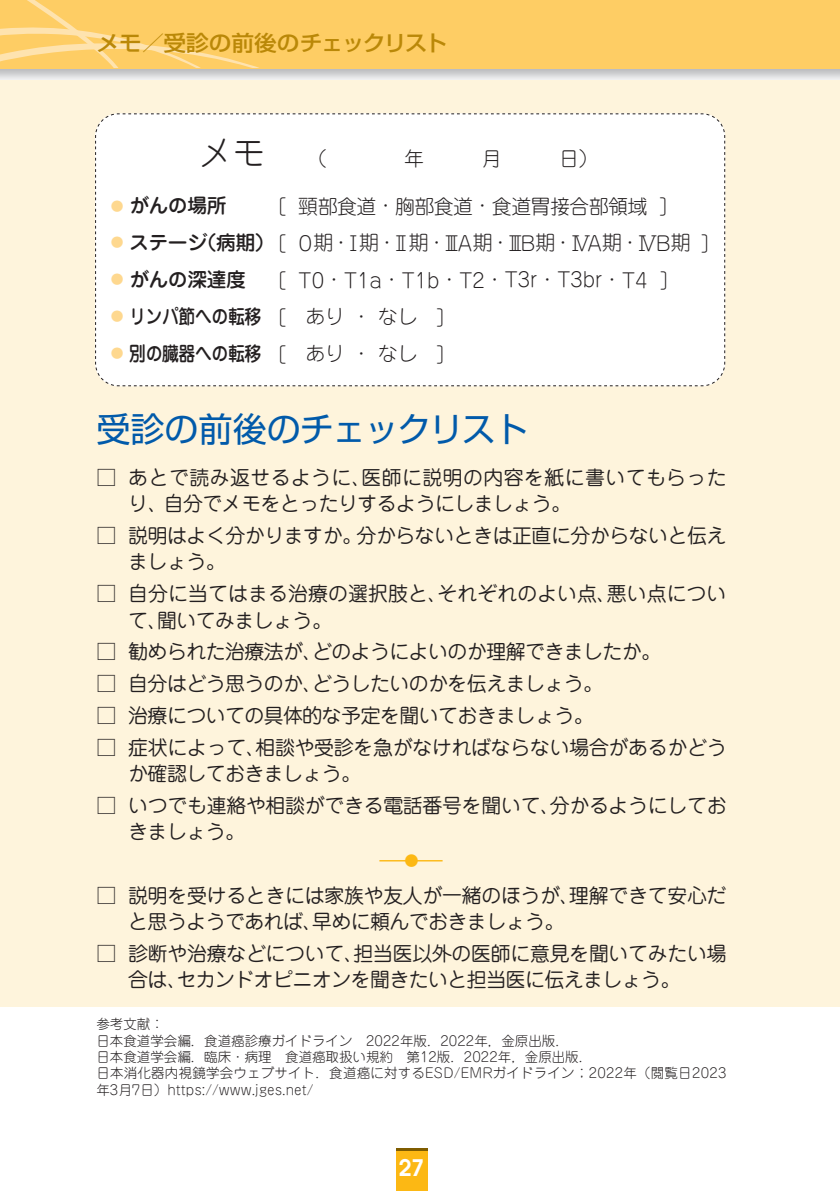
<style>
.page{position:relative;width:840px;height:1191px;background:#fff}
.page>*{position:absolute;margin:0;border:0;box-sizing:border-box;transform-origin:0 0}
.t1{font:34px "Shin Go Pro";letter-spacing:-.035em;color:#015aaa}
.t2{font:600 22.6px "Avant Garde";color:#fff}
.t3{font:500 21.6px "Shin Go Pro";color:#ba8808;scale:1.05 1}
.t4{font:19.8px/26.2px "Jun 201 Pro";letter-spacing:-.02em;color:#231f20}
.t5{font:300 19.8px "Jun 101 Pro";letter-spacing:-.025em;color:#231f20}
.t6{font:19.8px/26.2px "Jun 201 Pro";letter-spacing:.02em;color:#231f20}
.t7{font:19.8px/26.2px "Jun 201 Pro";letter-spacing:.005em;color:#231f20}
.t8{font:300 19.8px "Jun 101 Pro";letter-spacing:-.1em;color:#231f20}
.t9{font:500 19.8px "Jun 34 Pro";letter-spacing:-.025em;color:#231f20}
.t10{font:14.2px "Jun 201 Pro";color:#fcb814}
.t11{font:300 13.4px/16.4px "Jun 101 Pro";color:#231f20}
.s1{font-size:12.8px;color:#fed88f}
.s2{font-family:"Jun 34 Pro";font-weight:500;font-size:12.8px;color:#fed88f}
.s3{font-family:"Jun 34 Pro";font-weight:500}
</style>
<div class="page">
<div style="left:0;top:11px;width:839px;height:995px;background:#fef4dc"></div>
<img style="left:0;top:68px;width:840px;height:11px">
<hr style="left:839px;top:0;width:1px;height:68px;background:#fecd64">
<div style="left:396px;top:1148px;width:31px;height:26px;background:#7f5c00"></div>
<div style="left:396px;top:1151px;width:31px;height:40px;background:#fcb814"></div>
<hr style="left:379px;top:860px;width:63px;height:1px;background:#fcb814">
<div style="left:95px;top:113px;width:630px;height:274px;background:#fff"></div>
<div style="left:0;top:0;width:839px;height:68px;background:#fecd64"></div>
<svg style="left:0;top:0;width:259px;height:68px"></svg>
<p class="t3" style="left:96px;top:25px;width:335px">メモ／受診の前後のチェックリスト</p>
<p class="t9" style="left:111px;top:190px;width:117px"><span class="s1">●</span> がんの場所</p>
<p class="t5" style="left:278px;top:191px;width:391px">[ 頸部食道・胸部食道・食道胃接合部領域 ]</p>
<p class="t8" style="left:111px;top:227px;width:600px"><span class="s2">●</span> <span class="s3">ステージ（病期）</span> [ ０期・Ⅰ期・Ⅱ期・ⅢA期・ⅢB期・ⅣA期・ⅣB期 ]</p>
<p class="t9" style="left:111px;top:264px;width:137px"><span class="s1">●</span> がんの深達度</p>
<p class="t5" style="left:278px;top:264px;width:391px">[ T0・T1a・T1b・T2・T3r・T3br・T4 ]</p>
<p class="t5" style="left:111px;top:301px;width:335px"><span class="s2">●</span> <span class="s3">リンパ節への転移</span> [　あり ・ なし　]</p>
<p class="t5" style="left:111px;top:338px;width:335px"><span class="s2">●</span> <span class="s3">別の臓器への転移</span> [　あり ・ なし　]</p>
<h1 class="t1" style="left:96px;top:401px;width:433px">受診の前後のチェックリスト</h1>
<p class="t6" style="left:128px;top:462px;width:599px;text-indent:-32px">□ あとで読み返せるように、医師に説明の内容を紙に書いてもらったり、自分でメモをとったりするようにしましょう。</p>
<p class="t4" style="left:128px;top:520px;width:599px;text-indent:-32px">□ 説明はよく分かりますか。分からないときは正直に分からないと伝えましょう。</p>
<p class="t7" style="left:128px;top:578px;width:599px;text-indent:-32px">□ 自分に当てはまる治療の選択肢と、それぞれのよい点、悪い点について、聞いてみましょう。</p>
<p class="t4" style="left:96px;top:636px;width:566px">□ 勧められた治療法が、どのようによいのか理解できましたか。</p>
<p class="t4" style="left:96px;top:668px;width:507px">□ 自分はどう思うのか、どうしたいのかを伝えましょう。</p>
<p class="t4" style="left:96px;top:700px;width:498px">□ 治療についての具体的な予定を聞いておきましょう。</p>
<p class="t4" style="left:128px;top:732px;width:599px;text-indent:-32px">□ 症状によって、相談や受診を急がなければならない場合があるかどうか確認しておきましょう。</p>
<p class="t4" style="left:128px;top:790px;width:599px;text-indent:-32px">□ いつでも連絡や相談ができる電話番号を聞いて、分かるようにしておきましょう。</p>
<p class="t10" style="left:404px;top:849px;width:16px">●</p>
<p class="t4" style="left:128px;top:880px;width:599px;text-indent:-32px">□ 説明を受けるときには家族や友人が一緒のほうが、理解できて安心だと思うようであれば、早めに頼んでおきましょう。</p>
<p class="t4" style="left:128px;top:938px;width:599px;text-indent:-32px">□ 診断や治療などについて、担当医以外の医師に意見を聞いてみたい場合は、セカンドオピニオンを聞きたいと担当医に伝えましょう。</p>
<p class="t11" style="left:96px;top:1014px;width:631px">参考文献：<br>日本食道学会編．食道癌診療ガイドライン　2022年版．2022年，金原出版．<br>日本食道学会編．臨床・病理　食道癌取扱い規約　第12版．2022年，金原出版．<br>日本消化器内視鏡学会ウェブサイト．食道癌に対するESD/EMRガイドライン；2022年（閲覧日2023年3月7日）https://www.jges.net/</p>
<p class="t2" style="left:398px;top:1152px;width:27px">27</p>
</div>
